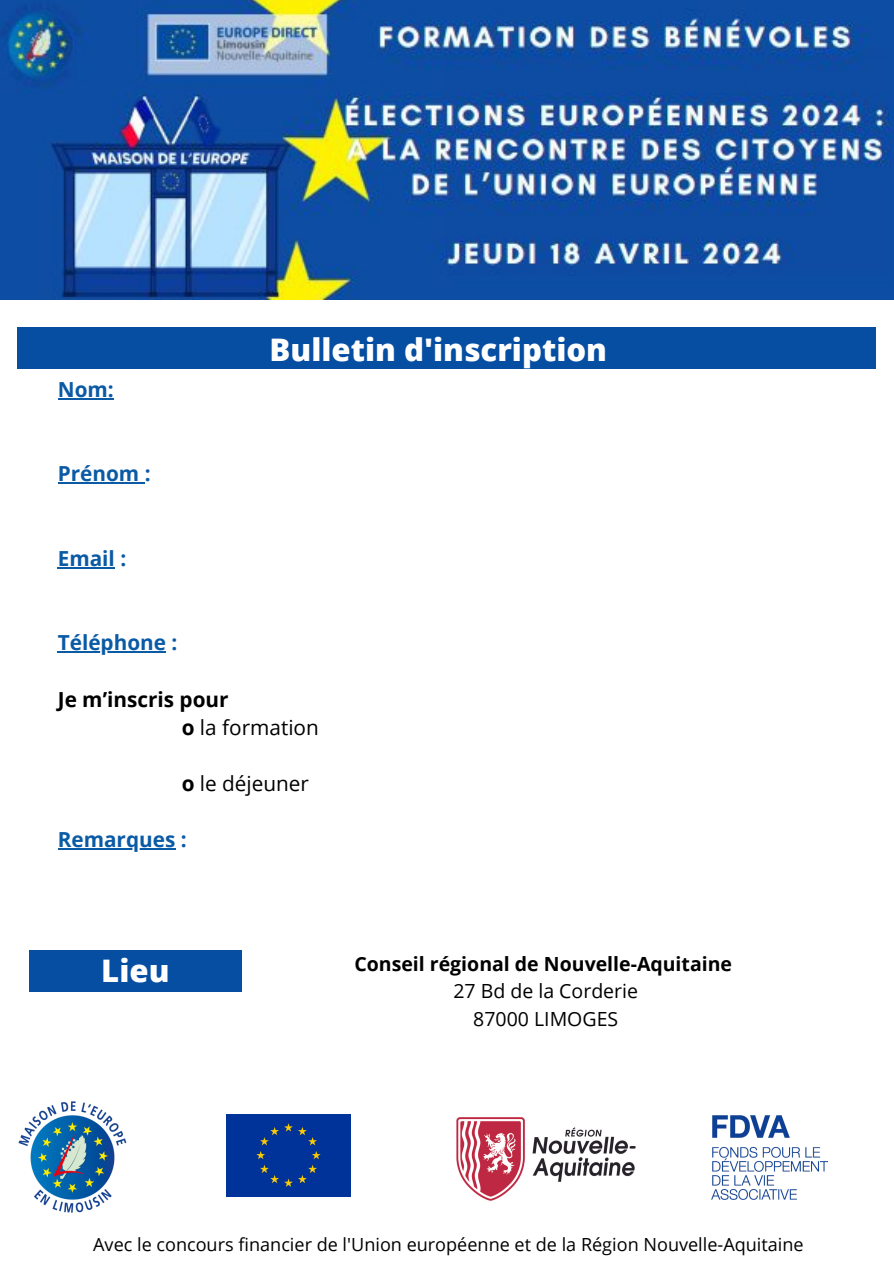
<style>
.page{position:relative;width:894px;height:1264px;background:#fff}
.page>*{position:absolute;margin:0;border:0;box-sizing:border-box;transform-origin:0 0}
.t1{font:800 31.05px "Open Sans";color:#fff}
.t2{font:700 20.7px "Open Sans";color:#0a5aa5}
.t3{font:700 20.7px/28.2px "Open Sans";color:#000}
.t4{font:20.7px "Open Sans";color:#000}
.t5{font:700 19.5px/27px "Open Sans";color:#000;text-align:center}
.t6{font:18px "Open Sans";color:#000}
.s1{font-weight:400}
.s2{font-weight:700}
</style>
<div class="page">
<img style="left:18px;top:1101px;width:109px;height:112px">
<img style="left:456px;top:1117px;width:180px;height:84px">
<div style="left:17px;top:328px;width:858px;height:41px;background:#054ea2"></div>
<div style="left:29px;top:950px;width:212px;height:41px;background:#054ea2"></div>
<hr style="left:58px;top:398px;width:56px;height:1px;background:#0a5aa5">
<hr style="left:58px;top:482px;width:87px;height:1px;background:#0a5aa5">
<hr style="left:58px;top:567px;width:57px;height:1px;background:#0a5aa5">
<hr style="left:58px;top:651px;width:108px;height:1px;background:#0a5aa5">
<hr style="left:58px;top:848px;width:117px;height:1px;background:#0a5aa5">
<img style="left:711px;top:1115px;width:116px;height:83px">
<div style="left:226px;top:1114px;width:124px;height:82px;background:#039"></div>
<img style="left:0;top:0;width:893px;height:300px">
<h2 class="t2" style="left:58px;top:375px;width:57px">Nom:</h2>
<h2 class="t2" style="left:58px;top:459px;width:94px">Prénom :</h2>
<h2 class="t2" style="left:58px;top:543px;width:70px">Email :</h2>
<p class="t1" style="left:269px;top:328px;width:339px">Bulletin d'inscription</p>
<h2 class="t2" style="left:58px;top:628px;width:121px">Téléphone :</h2>
<h3 class="t3" style="left:182px;top:684px;width:138px;text-indent:-124px">Je m’inscris pour<br>o <span class="s1">la formation</span></h3>
<h3 class="t4" style="left:182px;top:768px;width:129px"><span class="s2">o</span> le déjeuner</h3>
<h2 class="t2" style="left:58px;top:825px;width:130px">Remarques :</h2>
<p class="t1" style="left:101px;top:948px;width:70px">Lieu</p>
<p class="t5" style="left:354px;top:950px;width:379px">Conseil régional de Nouvelle-Aquitaine<br><span class="s1">27 Bd de la Corderie<br>87000 LIMOGES</span></p>
<p class="t6" style="left:93px;top:1231px;width:711px">Avec le concours financier de l'Union européenne et de la Région Nouvelle-Aquitaine</p>
</div>
